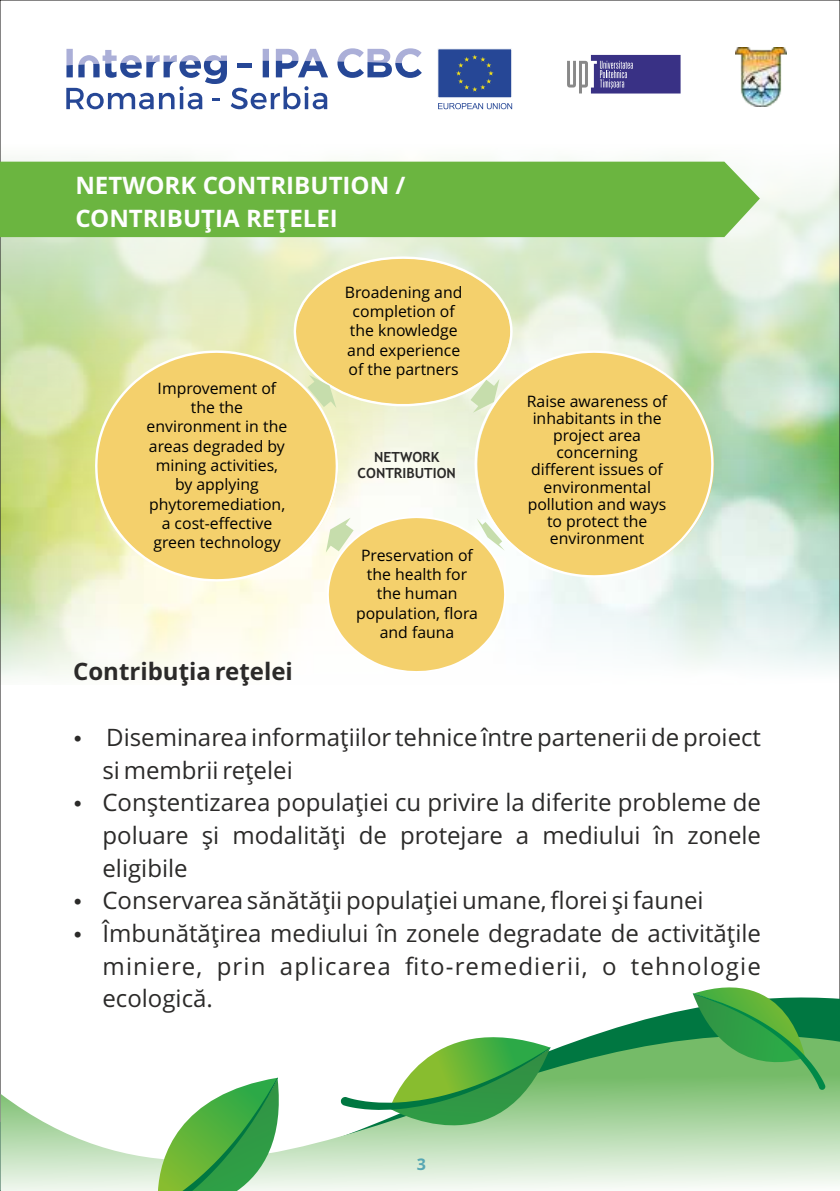
<style>
.page{position:relative;width:840px;height:1191px;background:#fff}
.page>*{position:absolute;margin:0;border:0;box-sizing:border-box;transform-origin:0 0}
.t1{font:24px/32.6px "Open Sans";color:#2b2a29;text-align:justify}
.t2{font:700 24px/32.8px "Open Sans";color:#fefefe}
.t3{font:700 24px "Open Sans";color:#2b2a29}
.t4{font:700 16px "Open Sans";color:#57a7b3}
.t5{font:15.8px/19.4px "Open Sans";color:#000;text-align:center}
.t6{font:700 14px/16.2px "Trebuchet MS";color:#2b2a29;text-align:center}
</style>
<div class="page">
<img style="left:2px;top:103px;width:835px;height:574px">
<svg style="left:1px;top:998px;width:838px;height:193px"></svg>
<svg style="left:340px;top:1004px;width:210px;height:168px"></svg>
<svg style="left:692px;top:987px;width:133px;height:103px;background:#56ac5d"></svg>
<svg style="left:158px;top:1077px;width:126px;height:114px"></svg>
<svg style="left:567px;top:55px;width:113px;height:39px;background:#6a649f"></svg>
<img style="left:735px;top:48px;width:51px;height:58px">
<div style="left:437px;top:49px;width:74px;height:49px;background:#264796;border:1px solid #fefefe"></div>
<svg style="left:438px;top:103px;width:74px;height:6px"></svg>
<svg style="left:337px;top:48px;width:84px;height:30px"></svg>
<svg style="left:66px;top:49px;width:262px;height:60px"></svg>
<svg style="left:456px;top:55px;width:37px;height:37px"></svg>
<div style="left:0;top:162px;width:759px;height:75px;background:#6bb540"></div>
<svg style="left:473px;top:349px;width:241px;height:230px;background:#efd682"></svg>
<svg style="left:325px;top:515px;width:182px;height:159px"></svg>
<svg style="left:94px;top:349px;width:245px;height:234px;background:#f2d781"></svg>
<svg style="left:292px;top:255px;width:221px;height:158px;background:#f0d888"></svg>
<h1 class="t2" style="left:75px;top:172px;width:331px">NETWORK CONTRIBUTION /<br>CONTRIBUŢIA REŢELEI</h1>
<p class="t5" style="left:146px;top:380px;width:142px">Improvement of the the environment in the areas degraded by mining activities, by applying phytoremediation, a cost-effective green technology</p>
<h1 class="t3" style="left:73px;top:662px;width:221px">Contribuţia reţelei</h1>
<p class="t5" style="left:345px;top:284px;width:119px">Broadening and completion of the knowledge and experience of the partners</p>
<p class="t6" style="left:357px;top:450px;width:100px">NETWORK<br>CONTRIBUTION</p>
<p class="t5" style="left:356px;top:547px;width:123px">Preservation of the health for the human population, flora and fauna</p>
<p class="t5" style="left:526px;top:394px;width:142px;line-height:17.2px">Raise awareness of inhabitants in the project area concerning different issues of environmental pollution and ways to protect the environment</p>
<h1 class="t1" style="left:102px;top:723px;width:659px;text-indent:-29px">• Diseminarea informaţiilor tehnice între partenerii de proiect si membrii reţelei</h1>
<h1 class="t1" style="left:102px;top:788px;width:659px;text-indent:-29px">• Conştentizarea populaţiei cu privire la diferite probleme de poluare şi modalităţi de protejare a mediului în zonele eligibile</h1>
<h1 class="t1" style="left:73px;top:886px;width:631px">• Conservarea sănătăţii populaţiei umane, florei şi faunei</h1>
<h1 class="t1" style="left:102px;top:919px;width:659px;text-indent:-29px">• Îmbunătăţirea mediului în zonele degradate de activităţile miniere, prin aplicarea fito-remedierii, o tehnologie ecologică.</h1>
<p class="t4" style="left:416px;top:1157px;width:11px">3</p>
</div>
